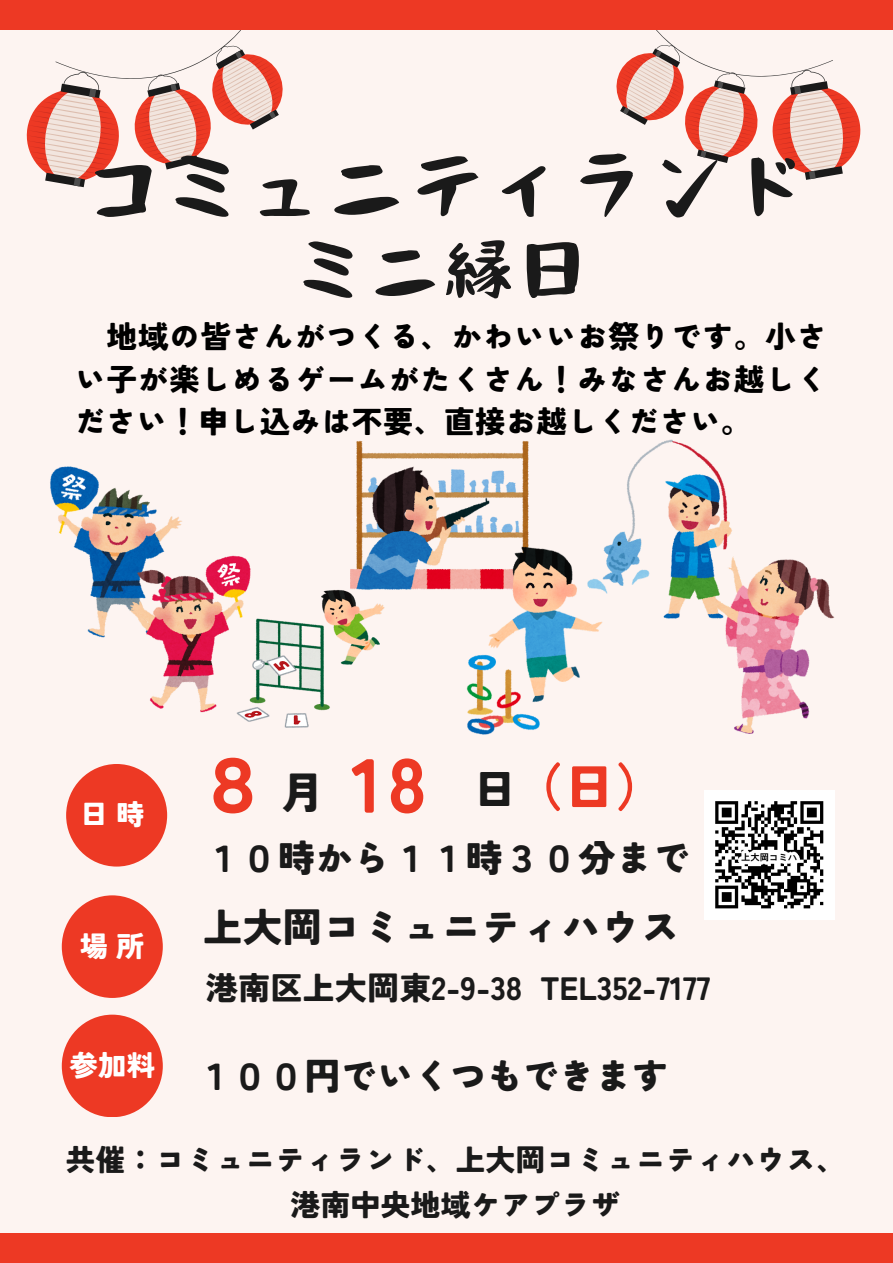
<style>
.page{position:relative;width:893px;height:1263px;background:#fdf4f1}
.page>*{position:absolute;margin:0;border:0;box-sizing:border-box;transform-origin:0 0}
.t1{font:900 76.28px "Tsunagi Gothic";color:#ed3924}
.t2{font:700 75.75px "Otsutome font";letter-spacing:.065em;color:#1a1a1a}
.t3{font:700 69.75px "Otsutome font";color:#1a1a1a}
.t4{font:900 51.22px "Tsunagi Gothic";color:#ed3924}
.t5{font:900 43.5px "Tsunagi Gothic";color:#1a1a1a}
.t6{font:900 39.75px "Tsunagi Gothic";color:#1a1a1a}
.t7{font:900 37.5px "Tsunagi Gothic";letter-spacing:-.015em;color:#1a1a1a}
.t8{font:900 32.25px "Tsunagi Gothic";color:#1a1a1a}
.t9{font:900 30.75px/42.8px "Tsunagi Gothic";letter-spacing:.02em;color:#000;text-align:justify}
.t10{font:900 30px/45px "Tsunagi Gothic";color:#1a1a1a;text-align:center}
.t11{font:900 28.5px "Tsunagi Gothic";letter-spacing:.14em;color:#fff}
</style>
<div class="page">
<svg style="left:23px;top:29px;width:265px;height:158px"></svg>
<svg style="left:612px;top:29px;width:252px;height:151px"></svg>
<div style="left:0;top:0;width:893px;height:29px;background:#ed3924"></div>
<div style="left:0;top:1234px;width:893px;height:29px;background:#ed3924"></div>
<div style="left:66px;top:764px;width:101px;height:102px;background:#ed3924;border-radius:50%"></div>
<div style="left:62px;top:895px;width:101px;height:103px;background:#ed3924;border-radius:50%"></div>
<div style="left:62px;top:1014px;width:101px;height:103px;background:#ed3924;border-radius:50%"></div>
<img style="left:725px;top:559px;width:109px;height:174px">
<img style="left:50px;top:466px;width:132px;height:172px">
<img style="left:129px;top:552px;width:122px;height:161px">
<img style="left:233px;top:584px;width:152px;height:144px">
<img style="left:351px;top:441px;width:178px;height:152px">
<img style="left:456px;top:545px;width:145px;height:190px">
<img style="left:571px;top:439px;width:175px;height:185px">
<img style="left:704px;top:790px;width:130px;height:129px">
<p class="t2" style="left:87px;top:156px;width:721px">コミュニティランド</p>
<h3 class="t3" style="left:296px;top:242px;width:294px">ミニ縁日</h3>
<h3 class="t9" style="left:75px;top:315px;width:754px;text-indent:31px">地域の皆さんがつくる、かわいいお祭りです。小さい子が楽しめるゲームがたくさん！みなさんお越しください！申し込みは不要、直接お越しください。</h3>
<p class="t11" style="left:80px;top:800px;width:66px">日時</p>
<p class="t11" style="left:80px;top:932px;width:66px">場所</p>
<h1 class="t11" style="left:70px;top:1051px;width:87px">参加料</h1>
<p class="t1" style="left:195px;top:745px;width:78px">８</p>
<p class="t5" style="left:281px;top:770px;width:45px">月</p>
<p class="t1" style="left:351px;top:745px;width:77px">18</p>
<p class="t5" style="left:473px;top:768px;width:45px">日</p>
<p class="t4" style="left:512px;top:761px;width:155px">（日）</p>
<h4 class="t7" style="left:203px;top:839px;width:489px">１０時から１１時３０分まで</h4>
<h2 class="t6" style="left:203px;top:907px;width:478px">上大岡コミュニティハウス</h2>
<p class="t8" style="left:206px;top:972px;width:506px">港南区上大岡東2-9-38 TEL352-7177</p>
<p class="t7" style="left:195px;top:1057px;width:475px">１００円でいくつもできます</p>
<p class="t10" style="left:66px;top:1137px;width:781px">共催：コミュニティランド、上大岡コミュニティハウス、港南中央地域ケアプラザ</p>
</div>
